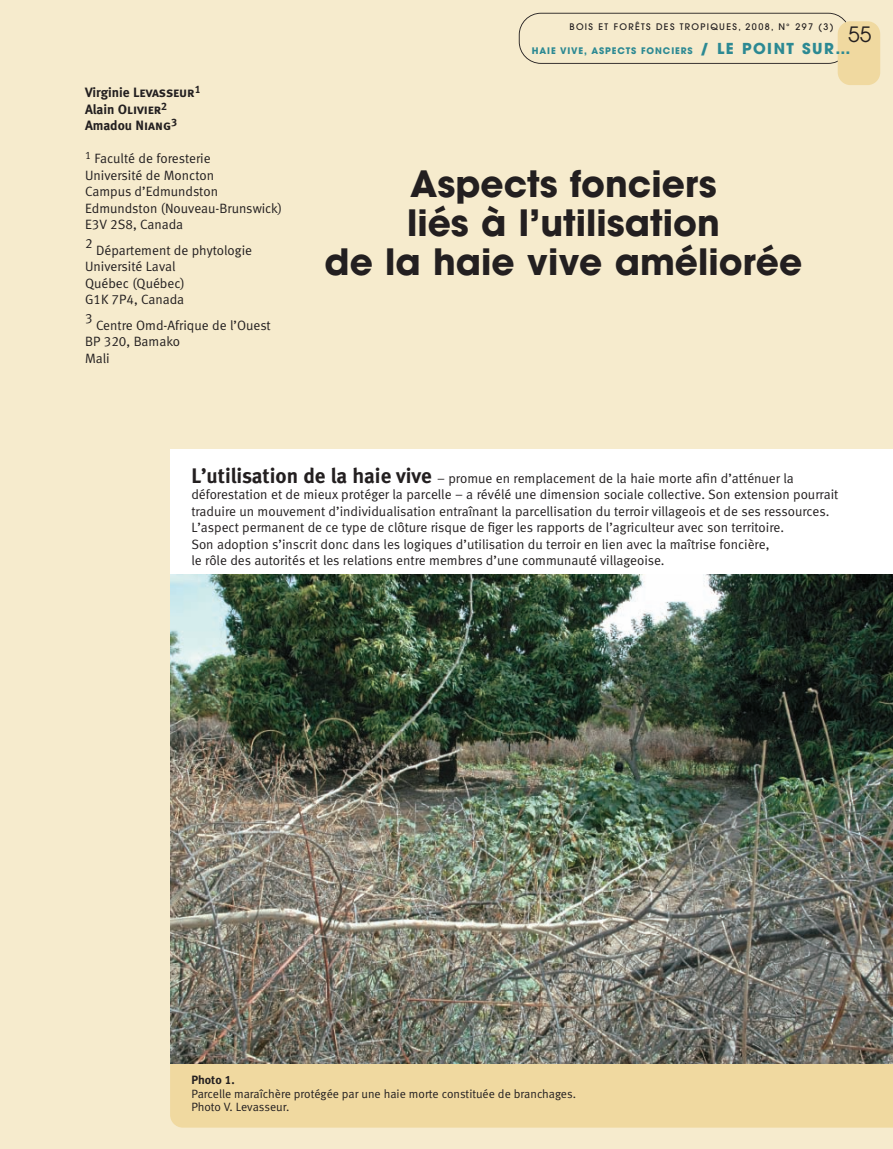
<style>
.page{position:relative;width:893px;height:1149px;background:#fff}
.page>*{position:absolute;margin:0;border:0;box-sizing:border-box;transform-origin:0 0}
.t1{font:700 36px/39px "Avant Garde";color:#231f20;text-align:center}
.t2{font:21px "Avant Garde";color:#231f20}
.t3{font:13.5px/16.5px "Meta Normal LF";color:#231f20}
.t4{font:13.5px/16.5px "Meta Bold LF Caps";color:#231f20}
.t5{font:13.5px "Meta Bold LF";color:#231f20}
.t6{font:12px/13.5px "Meta Normal LF";color:#231f20}
.t7{font:12px "Meta Bold LF";color:#231f20}
.t8{font:500 9px "Avant Garde";letter-spacing:.15em;color:#231f20}
.t9{font:700 9px "Avant Garde";letter-spacing:.1em;color:#2c8993}
.s1{font-family:"Meta Bold LF"}
.s2{font-family:"Meta Bold LF Caps"}
.s3{font-size:15px}
.s4{font-family:"Meta Bold LF";font-size:21px}
</style>
<div class="page">
<div style="left:0;top:0;width:893px;height:1148px;background:#f6ebcd"></div>
<svg style="left:519px;top:13px;width:328px;height:51px"></svg>
<div style="left:838px;top:21px;width:42px;height:64px;background:#f0d9a0;border-radius:13px"></div>
<div style="left:170px;top:1063px;width:723px;height:64px;background:#f0d9a0"></div>
<div style="left:170px;top:449px;width:723px;height:205px;background:#fff"></div>
<img style="left:170px;top:574px;width:723px;height:489px">
<p class="t4" style="left:85px;top:85px;width:117px"><span class="s1">Virginie</span> Levasseur<sup>1<br></sup><span class="s1">Alain</span> Olivier<sup>2</sup></p>
<p class="t5" style="left:85px;top:121px;width:94px">Amadou <span class="s2">Niang</span><sup>3</sup></p>
<p class="t3" style="left:85px;top:151px;width:199px"><sup>1</sup> Faculté de foresterie<br>Université de Moncton<br>Campus d’Edmundston<br>Edmundston (Nouveau-Brunswick)<br>E3V 2S8, Canada</p>
<p class="t3" style="left:85px;top:236px;width:9px">2</p>
<p class="t3" style="left:85px;top:243px;width:169px;text-indent:11px">Département de phytologie<br>Université Laval<br>Québec (Québec)<br>G1K 7P4, Canada</p>
<p class="t3" style="left:85px;top:311px;width:9px">3</p>
<p class="t3" style="left:85px;top:318px;width:187px;text-indent:11px">Centre Omd-Afrique de l’Ouest<br>BP 320, Bamako<br>Mali</p>
<p class="t8" style="left:569px;top:23px;width:266px">BOIS ET FORÊTS DES TROPIQUES, 2008, N° 297 (3)</p>
<h2 class="t2" style="left:848px;top:26px;width:25px">55</h2>
<p class="t9" style="left:532px;top:47px;width:320px">HAIE VIVE, ASPECTS FONCIERS <span class="s3">/ LE POINT SUR…</span></p>
<h1 class="t1" style="left:325px;top:169px;width:479px">Aspects fonciers<br>liés à l’utilisation<br>de la haie vive améliorée</h1>
<p class="t3" style="left:191px;top:471px;width:648px"><span class="s4">L’utilisation de la haie vive</span> – promue en remplacement de la haie morte afin d’atténuer la déforestation et de mieux protéger la parcelle – a révélé une dimension sociale collective. Son extension pourrait traduire un mouvement d’individualisation entraînant la parcellisation du terroir villageois et de ses ressources.<br>L’aspect permanent de ce type de clôture risque de figer les rapports de l’agriculteur avec son territoire.<br>Son adoption s’inscrit donc dans les logiques d’utilisation du terroir en lien avec la maîtrise foncière,<br>le rôle des autorités et les relations entre membres d’une communauté villageoise.</p>
<p class="t7" style="left:191px;top:1075px;width:45px">Photo 1.</p>
<p class="t6" style="left:191px;top:1087px;width:386px">Parcelle maraîchère protégée par une haie morte constituée de branchages.<br>Photo V. Levasseur.</p>
</div>
